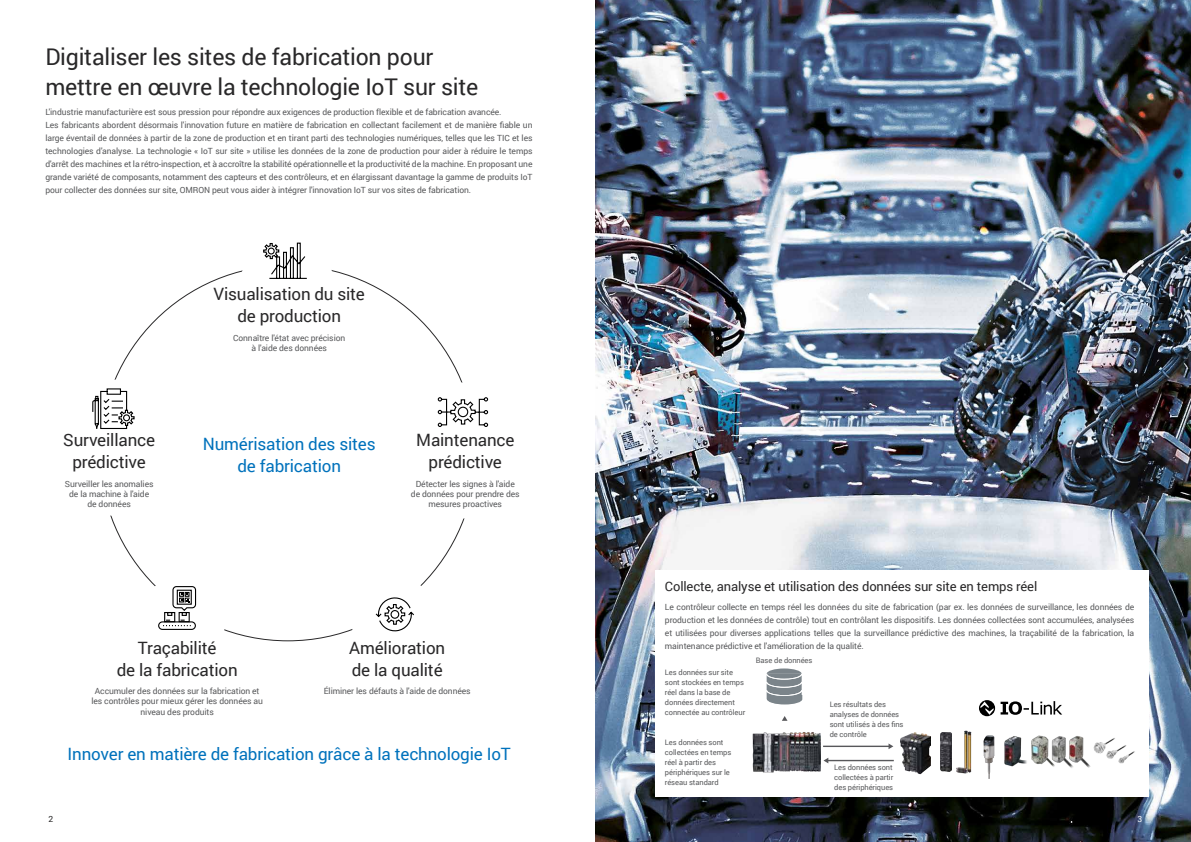
<style>
.page{position:relative;width:1191px;height:842px;background:#fff}
.page>*{position:absolute;margin:0;border:0;box-sizing:border-box;transform-origin:0 0}
.t1{font:23px/30px "Roboto";letter-spacing:-.01em;color:#292829}
.t2{font:17px/22px "Roboto";letter-spacing:-.01em;color:#292829;text-align:center}
.t3{font:17px/22px "Roboto";letter-spacing:-.01em;color:#0072bc;text-align:center}
.t4{font:13px "Roboto";letter-spacing:-.01em;color:#292829}
.t5{font:13px "Roboto";letter-spacing:.015em;color:#242324}
.t6{font:8.5px/13px "Roboto";letter-spacing:-.01em;color:#58595b;text-align:center}
.t7{font:8.5px/13px "Roboto";letter-spacing:.035em;color:#58585b}
.t8{font:8.5px "Roboto";color:#292829}
.t9{font:8.5px "Roboto";color:#fff}
.t10{font:7.5px/10px "Roboto";letter-spacing:-.01em;color:#58595b}
.t11{font:7.5px/10.5px "Roboto";letter-spacing:.035em;color:#58585b}
</style>
<div class="page">
<img style="left:595px;top:0;width:596px;height:842px">
<svg style="left:92px;top:242px;width:397px;height:388px"></svg>
<svg style="left:163px;top:585px;width:252px;height:48px"></svg>
<div style="left:655px;top:570px;width:493px;height:227px;background:#fff"></div>
<hr style="left:823px;top:746px;width:67px;height:1px;background:#58585b">
<svg style="left:979px;top:700px;width:83px;height:16px"></svg>
<svg style="left:782px;top:716px;width:5px;height:5px"></svg>
<img style="left:956px;top:730px;width:16px;height:44px">
<img style="left:1004px;top:736px;width:23px;height:31px">
<img style="left:983px;top:735px;width:11px;height:44px">
<img style="left:900px;top:732px;width:31px;height:42px">
<img style="left:941px;top:732px;width:10px;height:40px">
<img style="left:1031px;top:735px;width:59px;height:33px">
<img style="left:753px;top:732px;width:67px;height:40px">
<img style="left:1093px;top:738px;width:42px;height:26px">
<svg style="left:766px;top:668px;width:36px;height:36px"></svg>
<svg style="left:825px;top:743px;width:68px;height:6px"></svg>
<svg style="left:823px;top:758px;width:71px;height:6px"></svg>
<h1 class="t1" style="left:45px;top:41px;width:434px">Digitaliser les sites de fabrication pour mettre en œuvre la technologie IoT sur site</h1>
<p class="t6" style="left:45px;top:105px;width:489px;text-align:left">L'industrie manufacturière est sous pression pour répondre aux exigences de production flexible et de fabrication avancée.<br>Les fabricants abordent désormais l'innovation future en matière de fabrication en collectant facilement et de manière fiable un large éventail de données à partir de la zone de production et en tirant parti des technologies numériques, telles que les TIC et les technologies d'analyse. La technologie « IoT sur site » utilise les données de la zone de production pour aider à réduire le temps d'arrêt des machines et la rétro-inspection, et à accroître la stabilité opérationnelle et la productivité de la machine. En proposant une grande variété de composants, notamment des capteurs et des contrôleurs, et en élargissant davantage la gamme de produits IoT pour collecter des données sur site, OMRON peut vous aider à intégrer l'innovation IoT sur vos sites de fabrication.</p>
<h2 class="t2" style="left:63px;top:428px;width:93px">Surveillance prédictive</h2>
<p class="t6" style="left:65px;top:478px;width:90px;line-height:10.2px">Surveiller les anomalies de la machine à l'aide de données</p>
<h2 class="t2" style="left:213px;top:282px;width:153px">Visualisation du site de production</h2>
<p class="t6" style="left:233px;top:332px;width:114px;line-height:10.2px">Connaître l'état avec précision à l'aide des données</p>
<h2 class="t3" style="left:203px;top:432px;width:174px">Numérisation des sites de fabrication</h2>
<h2 class="t2" style="left:416px;top:428px;width:100px">Maintenance prédictive</h2>
<p class="t6" style="left:411px;top:478px;width:110px;line-height:10.2px">Détecter les signes à l'aide de données pour prendre des mesures proactives</p>
<h2 class="t2" style="left:117px;top:636px;width:122px">Traçabilité<br>de la fabrication</h2>
<p class="t6" style="left:91px;top:686px;width:173px;line-height:10.2px">Accumuler des données sur la fabrication et les contrôles pour mieux gérer les données au niveau des produits</p>
<h2 class="t2" style="left:349px;top:636px;width:97px;text-align:left">Amélioration de la qualité</h2>
<p class="t6" style="left:324px;top:684px;width:148px">Éliminer les défauts à l'aide de données</p>
<h2 class="t3" style="left:68px;top:742px;width:445px">Innover en matière de fabrication grâce à la technologie IoT</h2>
<h3 class="t4" style="left:665px;top:577px;width:374px">Collecte, analyse et utilisation des données sur site en temps réel</h3>
<p class="t6" style="left:665px;top:600px;width:471px;text-align:justify">Le contrôleur collecte en temps réel les données du site de fabrication (par ex. les données de surveillance, les données de production et les données de contrôle) tout en contrôlant les dispositifs. Les données collectées sont accumulées, analysées et utilisées pour diverses applications telles que la surveillance prédictive des machines, la traçabilité de la fabrication, la maintenance prédictive et l'amélioration de la qualité.</p>
<p class="t10" style="left:665px;top:667px;width:82px">Les données sur site sont stockées en temps réel dans la base de données directement connectée au contrôleur</p>
<p class="t10" style="left:665px;top:737px;width:68px">Les données sont collectées en temps réel à partir des périphériques sur le réseau standard</p>
<h3 class="t5" style="left:667px;top:578px;width:337px">Real-time onsite data collection, analysi , and utilization</h3>
<p class="t7" style="left:666px;top:600px;width:464px">The controller collects data from the manufacturing site (e.g., status monitoring data, production data, and inspection data) in real time whi</p>
<p class="t7" style="left:666px;top:614px;width:464px;text-align:justify;text-indent:145px">controlling devices. Collected data is accumulated, analyzed, and utilized for various applications such as predictiv monitoring of machines, manufacturing traceability, predictive maintenance, and quality improvement.</p>
<p class="t10" style="left:756px;top:655px;width:58px">Base de données</p>
<p class="t11" style="left:768px;top:655px;width:35px">Database</p>
<p class="t11" style="left:666px;top:667px;width:83px">Onsite data is stored in databas connected directly to controller<br>in real time</p>
<p class="t10" style="left:829px;top:699px;width:75px">Les résultats des analyses de données sont utilisés à des fins de contrôle</p>
<p class="t10" style="left:834px;top:762px;width:61px;text-align:justify">Les données sont collectées à partir des périphériques</p>
<p class="t11" style="left:829px;top:709px;width:59px">Data analysis results are used for control</p>
<p class="t11" style="left:666px;top:737px;width:80px">Data is collected from devi es on s andard network in real time</p>
<p class="t11" style="left:828px;top:766px;width:61px">Data is collected from devices</p>
<p class="t8" style="left:49px;top:813px;width:6px">2</p>
<p class="t9" style="left:1137px;top:813px;width:6px">3</p>
</div>
